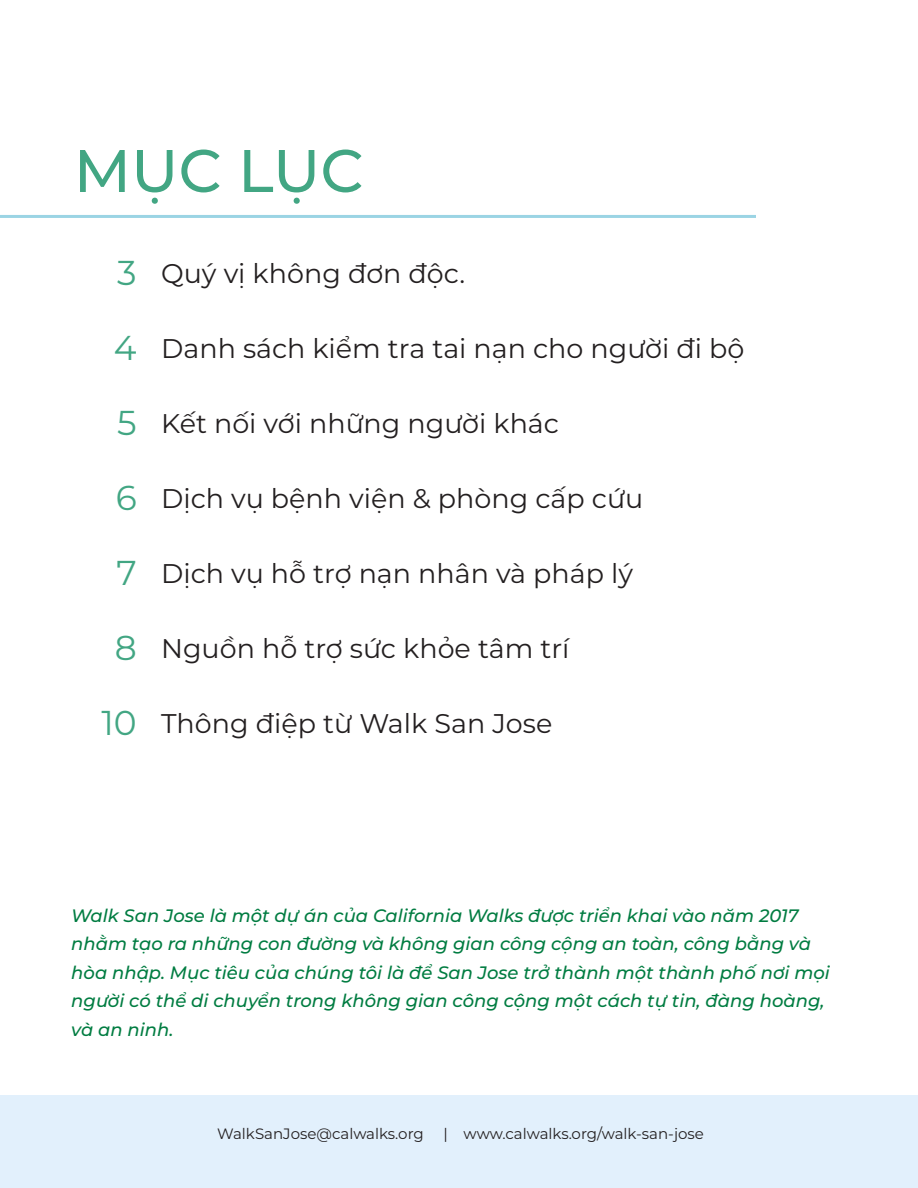
<style>
.page{position:relative;width:918px;height:1188px;background:#fff}
.page>*{position:absolute;margin:0;border:0;box-sizing:border-box;transform-origin:0 0}
.WSJ_Heading_Style{font:500 60px "Montserrat";color:#42a683}
.WSJ_Body_Montserrat{font:34.5px "Montserrat";color:#42a683}
.WSJ_Body_Montserrat-2{font:27px "Montserrat";color:#231f20}
.WSJ_Heading_Style-2{font:italic 500 18px/28.5px "Montserrat";color:#007c41}
.t1{font:15px "Montserrat";color:#231f20}
</style>
<div class="page">
<div style="left:0;top:1095px;width:918px;height:93px;background:#e2f0fc"></div>
<hr style="left:0;top:215px;width:756px;height:3px;background:#9bd4e4">
<p class="WSJ_Heading_Style" style="left:74px;top:129px;width:292px">MỤC LỤC</p>
<p class="WSJ_Body_Montserrat" style="left:117px;top:249px;width:21px">3</p>
<p class="WSJ_Body_Montserrat-2" style="left:161px;top:255px;width:306px">Quý vị không đơn độc.</p>
<p class="WSJ_Body_Montserrat" style="left:114px;top:324px;width:24px">4</p>
<p class="WSJ_Body_Montserrat-2" style="left:161px;top:330px;width:585px">Danh sách kiểm tra tai nạn cho người đi bộ</p>
<p class="WSJ_Body_Montserrat" style="left:117px;top:399px;width:21px">5</p>
<p class="WSJ_Body_Montserrat-2" style="left:161px;top:405px;width:400px">Kết nối với những người khác</p>
<p class="WSJ_Body_Montserrat" style="left:116px;top:474px;width:23px">6</p>
<p class="WSJ_Body_Montserrat-2" style="left:161px;top:480px;width:484px">Dịch vụ bệnh viện &amp; phòng cấp cứu</p>
<p class="WSJ_Body_Montserrat" style="left:116px;top:549px;width:22px">7</p>
<p class="WSJ_Body_Montserrat-2" style="left:161px;top:555px;width:473px">Dịch vụ hỗ trợ nạn nhân và pháp lý</p>
<p class="WSJ_Body_Montserrat" style="left:115px;top:624px;width:24px">8</p>
<p class="WSJ_Body_Montserrat-2" style="left:161px;top:630px;width:410px">Nguồn hỗ trợ sức khỏe tâm trí</p>
<p class="WSJ_Body_Montserrat" style="left:101px;top:699px;width:37px">10</p>
<p class="WSJ_Body_Montserrat-2" style="left:161px;top:705px;width:393px">Thông điệp từ Walk San Jose</p>
<p class="WSJ_Heading_Style-2" style="left:71px;top:901px;width:760px">Walk San Jose là một dự án của California Walks được triển khai vào năm 2017 nhằm tạo ra những con đường và không gian công cộng an toàn, công bằng và hòa nhập. Mục tiêu của chúng tôi là để San Jose trở thành một thành phố nơi mọi người có thể di chuyển trong không gian công cộng một cách tự tin, đàng hoàng, và an ninh.</p>
<p class="t1" style="left:217px;top:1124px;width:208px">WalkSanJose@calwalks.org</p>
<p class="t1" style="left:443px;top:1124px;width:262px">| www.calwalks.org/walk-san-jose</p>
</div>
